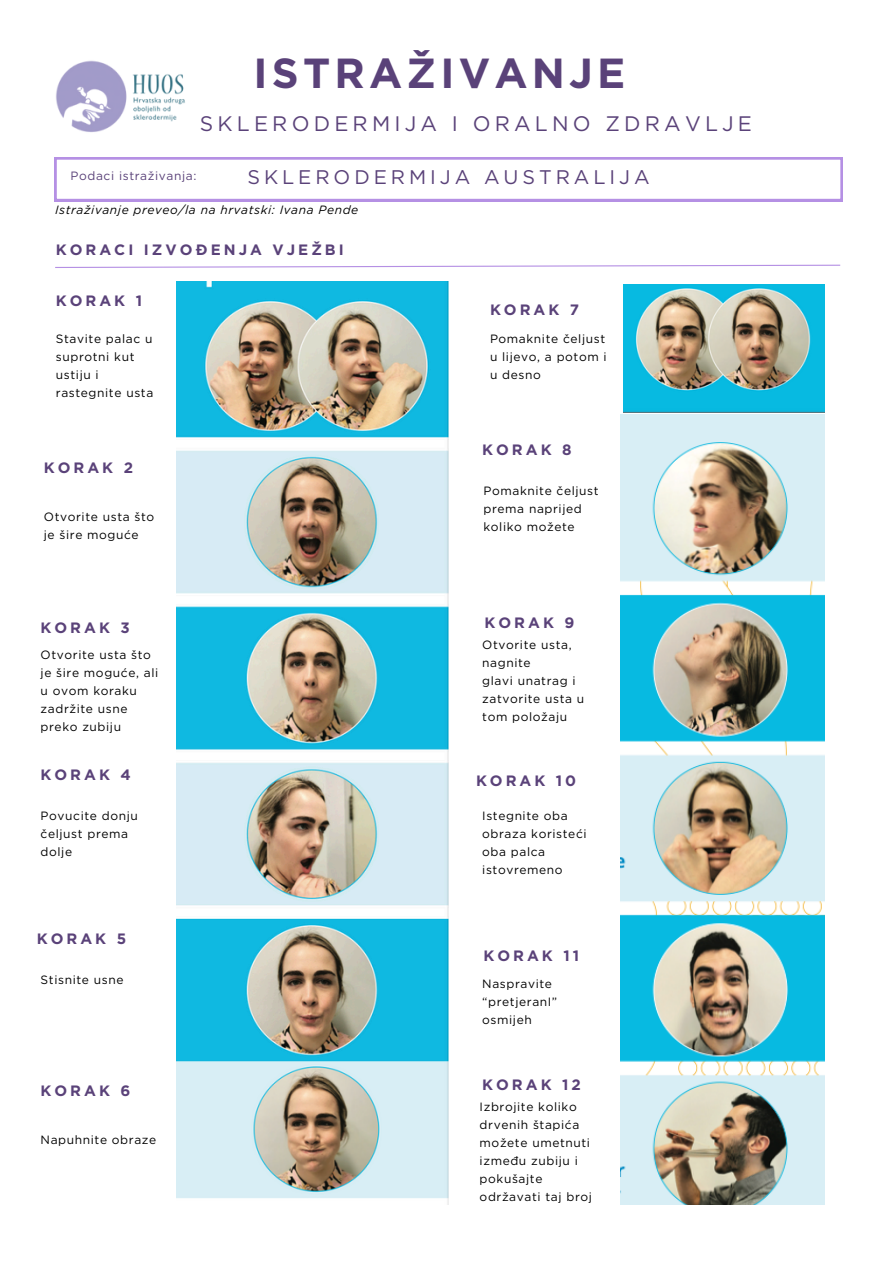
<style>
.page{position:relative;width:894px;height:1264px;background:#fff}
.page>*{position:absolute;margin:0;border:0;box-sizing:border-box;transform-origin:0 0}
.t1{font:700 42px "Gotham";letter-spacing:.1em;color:#5a4279}
.t2{font:21px "Gotham";letter-spacing:.2em;color:#5a4279}
.t3{font:19.65px "Gotham";letter-spacing:.2em;color:#5a4279}
.t4{font:700 15px "Gotham";letter-spacing:.2em;color:#5a4279}
.t5{font:12px/18px "Gotham";letter-spacing:.05em;color:#000}
.t6{font:italic 12px "Gotham";letter-spacing:.05em;color:#000}
.t7{font:12px "Gotham";letter-spacing:.05em;color:#5a4279}
</style>
<div class="page">
<svg style="left:55px;top:157px;width:787px;height:44px"></svg>
<svg style="left:55px;top:264px;width:786px;height:4px"></svg>
<img style="left:56px;top:60px;width:129px;height:72px">
<img style="left:176px;top:281px;width:272px;height:923px">
<img style="left:623px;top:285px;width:200px;height:128px">
<img style="left:620px;top:414px;width:204px;height:790px">
<p class="t1" style="left:253px;top:48px;width:373px">ISTRAŽIVANJE</p>
<h3 class="t2" style="left:200px;top:111px;width:553px">SKLERODERMIJA I ORALNO ZDRAVLJE</h3>
<p class="t7" style="left:70px;top:168px;width:127px">Podaci istraživanja:</p>
<h1 class="t3" style="left:247px;top:166px;width:403px">SKLERODERMIJA AUSTRALIJA</h1>
<p class="t6" style="left:55px;top:202px;width:305px">Istraživanje preveo/la na hrvatski: Ivana Pende</p>
<h3 class="t4" style="left:56px;top:240px;width:289px">KORACI IZVOĐENJA VJEŽBI</h3>
<h3 class="t4" style="left:56px;top:291px;width:88px">KORAK 1</h3>
<p class="t5" style="left:56px;top:329px;width:99px">Stavite palac u suprotni kut ustiju i rastegnite usta</p>
<h3 class="t4" style="left:44px;top:458px;width:91px">KORAK 2</h3>
<p class="t5" style="left:44px;top:507px;width:112px">Otvorite usta što je šire moguće</p>
<h3 class="t4" style="left:41px;top:619px;width:91px">KORAK 3</h3>
<p class="t5" style="left:41px;top:645px;width:119px">Otvorite usta što je šire moguće, ali u ovom koraku zadržite usne preko zubiju</p>
<h3 class="t4" style="left:41px;top:765px;width:92px">KORAK 4</h3>
<p class="t5" style="left:41px;top:806px;width:99px">Povucite donju čeljust prema dolje</p>
<p class="t4" style="left:37px;top:929px;width:91px">KORAK 5</p>
<p class="t5" style="left:41px;top:970px;width:84px">Stisnite usne</p>
<h3 class="t4" style="left:41px;top:1081px;width:91px">KORAK 6</h3>
<p class="t5" style="left:41px;top:1131px;width:117px">Napuhnite obraze</p>
<h3 class="t4" style="left:490px;top:300px;width:91px">KORAK 7</h3>
<p class="t5" style="left:490px;top:329px;width:118px">Pomaknite čeljust u lijevo, a potom i u desno</p>
<p class="t4" style="left:482px;top:441px;width:91px">KORAK 8</p>
<h3 class="t5" style="left:483px;top:482px;width:117px">Pomaknite čeljust prema naprijed</h3>
<p class="t5" style="left:483px;top:518px;width:93px">koliko možete</p>
<p class="t4" style="left:484px;top:613px;width:91px">KORAK 9</p>
<h3 class="t5" style="left:482px;top:635px;width:91px">Otvorite usta, nagnite</h3>
<p class="t5" style="left:482px;top:671px;width:103px">glavi unatrag i zatvorite usta u tom položaju</p>
<h3 class="t4" style="left:476px;top:771px;width:102px">KORAK 10</h3>
<p class="t5" style="left:482px;top:806px;width:106px">Istegnite oba obraza koristeći oba palca istovremeno</p>
<h3 class="t4" style="left:483px;top:946px;width:97px">KORAK 11</h3>
<p class="t5" style="left:482px;top:974px;width:77px">Naspravite “pretjeranI” osmijeh</p>
<p class="t4" style="left:482px;top:1075px;width:100px">KORAK 12</p>
<p class="t5" style="left:479px;top:1097px;width:114px">Izbrojite koliko drvenih štapića možete umetnuti između zubiju i pokušajte održavati taj broj</p>
</div>
